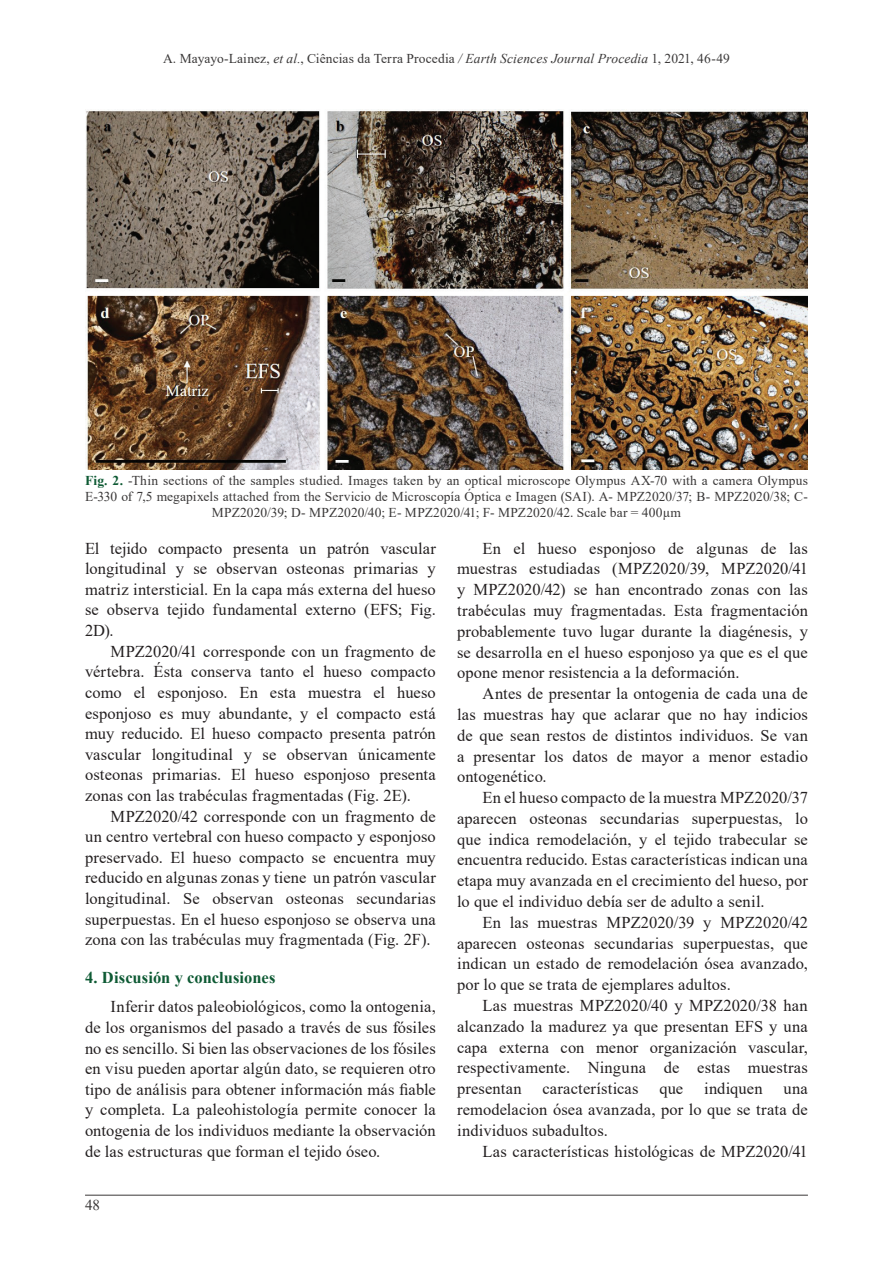
<style>
.page{position:relative;width:893px;height:1263px;background:#fff}
.page>*{position:absolute;margin:0;border:0;box-sizing:border-box;transform-origin:0 0}
.t1{font:16.5px/20.5px "Times New Roman";letter-spacing:.005em;color:#231f20;text-align:justify}
.t2{font:700 16.5px "Times New Roman";letter-spacing:.005em;color:#0e5a34}
.t3{font:15px "Times New Roman";color:#3a3838}
.t4{font:13.5px/16.2px "Times New Roman";letter-spacing:.01em;color:#3a3838;text-align:center}
.s1{font-style:italic}
.s2{font-weight:700;color:#0e5a34}
</style>
<div class="page">
<hr style="left:85px;top:1195px;width:723px;height:1px;background:#3a3838">
<img style="left:85px;top:109px;width:723px;height:361px">
<p class="t4" style="left:163px;top:49px;width:568px">A. Mayayo-Lainez, <span class="s1">et al.</span>, Ciências da Terra Procedia <span class="s1">/ Earth Sciences Journal Procedia</span> 1, 2021, 46-49</p>
<p class="t4" style="left:85px;top:471px;width:724px"><span class="s2">Fig. 2.</span> -Thin sections of the samples studied. Images taken by an optical microscope Olympus AX-70 with a camera Olympus<br>E-330 of 7,5 megapixels attached from the Servicio de Microscopía Óptica e Imagen (SAI). A- MPZ2020/37; B- MPZ2020/38; C-<br>MPZ2020/39; D- MPZ2020/40; E- MPZ2020/41; F- MPZ2020/42. Scale bar = 400µm</p>
<p class="t1" style="left:85px;top:537px;width:352px">El tejido compacto presenta un patrón vascular longitudinal y se observan osteonas primarias y matriz intersticial. En la capa más externa del hueso se observa tejido fundamental externo (EFS; Fig.<br>2D).</p>
<p class="t1" style="left:85px;top:640px;width:352px;text-indent:26px">MPZ2020/41 corresponde con un fragmento de vértebra. Ésta conserva tanto el hueso compacto como el esponjoso. En esta muestra el hueso esponjoso es muy abundante, y el compacto está muy reducido. El hueso compacto presenta patrón vascular longitudinal y se observan únicamente osteonas primarias. El hueso esponjoso presenta zonas con las trabéculas fragmentadas (Fig. 2E).</p>
<p class="t1" style="left:85px;top:805px;width:352px;text-indent:26px">MPZ2020/42 corresponde con un fragmento de un centro vertebral con hueso compacto y esponjoso preservado. El hueso compacto se encuentra muy reducido en algunas zonas y tiene un patrón vascular longitudinal. Se observan osteonas secundarias superpuestas. En el hueso esponjoso se observa una zona con las trabéculas muy fragmentada (Fig. 2F).</p>
<p class="t2" style="left:85px;top:966px;width:192px">4. Discusión y conclusiones</p>
<p class="t1" style="left:85px;top:996px;width:352px;text-indent:26px">Inferir datos paleobiológicos, como la ontogenia, de los organismos del pasado a través de sus fósiles no es sencillo. Si bien las observaciones de los fósiles en visu pueden aportar algún dato, se requieren otro tipo de análisis para obtener información más fiable y completa. La paleohistología permite conocer la ontogenia de los individuos mediante la observación de las estructuras que forman el tejido óseo.</p>
<p class="t3" style="left:85px;top:1194px;width:16px">48</p>
<p class="t1" style="left:457px;top:537px;width:352px;text-indent:26px">En el hueso esponjoso de algunas de las muestras estudiadas (MPZ2020/39, MPZ2020/41 y MPZ2020/42) se han encontrado zonas con las trabéculas muy fragmentadas. Esta fragmentación probablemente tuvo lugar durante la diagénesis, y se desarrolla en el hueso esponjoso ya que es el que opone menor resistencia a la deformación.</p>
<p class="t1" style="left:457px;top:683px;width:352px;text-indent:26px">Antes de presentar la ontogenia de cada una de las muestras hay que aclarar que no hay indicios de que sean restos de distintos individuos. Se van a presentar los datos de mayor a menor estadio ontogenético.</p>
<p class="t1" style="left:457px;top:787px;width:352px;text-indent:26px">En el hueso compacto de la muestra MPZ2020/37 aparecen osteonas secundarias superpuestas, lo que indica remodelación, y el tejido trabecular se encuentra reducido. Estas características indican una etapa muy avanzada en el crecimiento del hueso, por lo que el individuo debía ser de adulto a senil.</p>
<p class="t1" style="left:457px;top:911px;width:352px;text-indent:26px">En las muestras MPZ2020/39 y MPZ2020/42 aparecen osteonas secundarias superpuestas, que indican un estado de remodelación ósea avanzado, por lo que se trata de ejemplares adultos.</p>
<p class="t1" style="left:457px;top:994px;width:352px;text-indent:26px">Las muestras MPZ2020/40 y MPZ2020/38 han alcanzado la madurez ya que presentan EFS y una capa externa con menor organización vascular, respectivamente. Ninguna de estas muestras presentan</p>
<p class="t1" style="left:542px;top:1078px;width:98px">características</p>
<p class="t1" style="left:659px;top:1078px;width:25px">que</p>
<p class="t1" style="left:704px;top:1078px;width:60px">indiquen</p>
<p class="t1" style="left:457px;top:1078px;width:352px;text-indent:326px">una remodelacion ósea avanzada, por lo que se trata de individuos subadultos.</p>
<p class="t1" style="left:483px;top:1140px;width:327px">Las características histológicas de MPZ2020/41</p>
</div>
